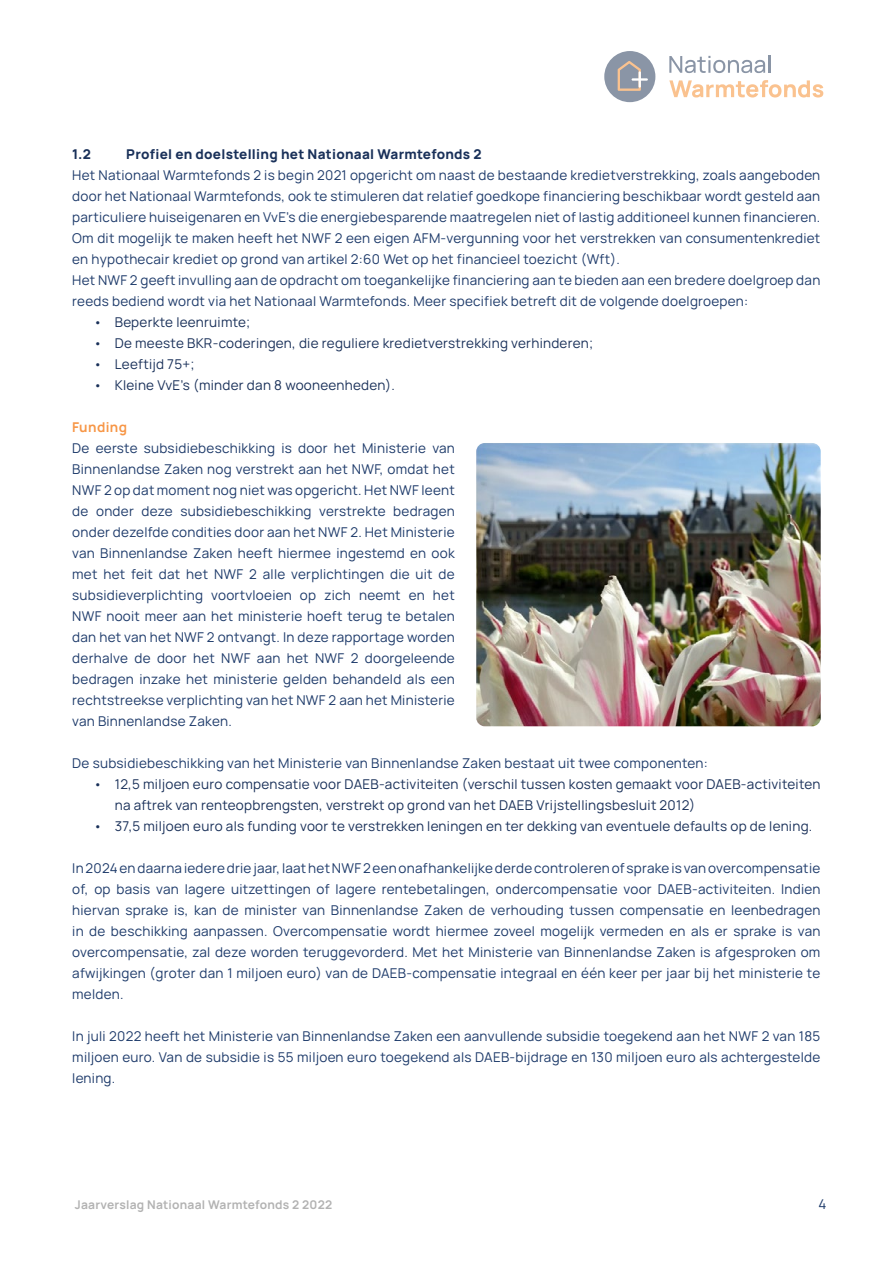
<style>
.page{position:relative;width:893px;height:1263px;background:#fff}
.page>*{position:absolute;margin:0;border:0;box-sizing:border-box;transform-origin:0 0}
.t1{font:13.5px/21px "Manrope";letter-spacing:.02em;color:#1d3a6a;text-align:justify}
.t2{font:13.5px/21px "Manrope";letter-spacing:.02em;color:#193059}
.t3{font:800 13.5px "Manrope";letter-spacing:.02em;color:#193059}
.t4{font:700 13.5px "Manrope";letter-spacing:.025em;color:#f79646}
.t5{font:700 12px "Manrope";letter-spacing:.02em;color:#b2b2b2}
</style>
<div class="page">
<svg style="left:669px;top:80px;width:154px;height:18px"></svg>
<svg style="left:669px;top:56px;width:101px;height:17px"></svg>
<div style="left:604px;top:51px;width:51px;height:51px;background:#8a95a6;border-radius:50%"></div>
<svg style="left:618px;top:61px;width:30px;height:30px"></svg>
<img style="left:476px;top:443px;width:345px;height:283px">
<p class="t3" style="left:72px;top:142px;width:20px">1.2</p>
<p class="t3" style="left:126px;top:142px;width:357px">Profiel en doelstelling het Nationaal Warmtefonds 2</p>
<p class="t1" style="left:72px;top:164px;width:750px;text-align:left">Het Nationaal Warmtefonds 2 is begin 2021 opgericht om naast de bestaande kredietverstrekking, zoals aangeboden door het Nationaal Warmtefonds, ook te stimuleren dat relatief goedkope financiering beschikbaar wordt gesteld aan particuliere huiseigenaren en VvE’s die energiebesparende maatregelen niet of lastig additioneel kunnen financieren.<br>Om dit mogelijk te maken heeft het NWF 2 een eigen AFM-vergunning voor het verstrekken van consumentenkrediet en hypothecair krediet op grond van artikel 2:60 Wet op het financieel toezicht (Wft).<br>Het NWF 2 geeft invulling aan de opdracht om toegankelijke financiering aan te bieden aan een bredere doelgroep dan reeds bediend wordt via het Nationaal Warmtefonds. Meer specifiek betreft dit de volgende doelgroepen:</p>
<p class="t2" style="left:94px;top:311px;width:158px">• Beperkte leenruimte;</p>
<p class="t2" style="left:94px;top:332px;width:501px">• De meeste BKR-coderingen, die reguliere kredietverstrekking verhinderen;</p>
<p class="t2" style="left:94px;top:353px;width:103px">• Leeftijd 75+;</p>
<p class="t2" style="left:94px;top:374px;width:303px">• Kleine VvE’s (minder dan 8 wooneenheden).</p>
<p class="t4" style="left:72px;top:416px;width:56px">Funding</p>
<p class="t1" style="left:72px;top:437px;width:384px">De eerste subsidiebeschikking is door het Ministerie van Binnenlandse Zaken nog verstrekt aan het NWF, omdat het NWF 2 op dat moment nog niet was opgericht. Het NWF leent de onder deze subsidiebeschikking verstrekte bedragen onder dezelfde condities door aan het NWF 2. Het Ministerie van Binnenlandse Zaken heeft hiermee ingestemd en ook met het feit dat het NWF 2 alle verplichtingen die uit de subsidieverplichting voortvloeien op zich neemt en het NWF nooit meer aan het ministerie hoeft terug te betalen dan het van het NWF 2 ontvangt. In deze rapportage worden derhalve de door het NWF aan het NWF 2 doorgeleende bedragen inzake het ministerie gelden behandeld als een rechtstreekse verplichting van het NWF 2 aan het Ministerie van Binnenlandse Zaken.</p>
<p class="t1" style="left:72px;top:752px;width:637px">De subsidiebeschikking van het Ministerie van Binnenlandse Zaken bestaat uit twee componenten:</p>
<p class="t2" style="left:115px;top:773px;width:707px;text-indent:-21px">• 12,5 miljoen euro compensatie voor DAEB-activiteiten (verschil tussen kosten gemaakt voor DAEB-activiteiten na aftrek van renteopbrengsten, verstrekt op grond van het DAEB Vrijstellingsbesluit 2012)</p>
<p class="t2" style="left:94px;top:815px;width:720px">• 37,5 miljoen euro als funding voor te verstrekken leningen en ter dekking van eventuele defaults op de lening.</p>
<p class="t1" style="left:72px;top:857px;width:750px">In 2024 en daarna iedere drie jaar, laat het NWF 2 een onafhankelijke derde controleren of sprake is van overcompensatie of, op basis van lagere uitzettingen of lagere rentebetalingen, ondercompensatie voor DAEB-activiteiten. Indien hiervan sprake is, kan de minister van Binnenlandse Zaken de verhouding tussen compensatie en leenbedragen in de beschikking aanpassen. Overcompensatie wordt hiermee zoveel mogelijk vermeden en als er sprake is van overcompensatie, zal deze worden teruggevorderd. Met het Ministerie van Binnenlandse Zaken is afgesproken om afwijkingen (groter dan 1 miljoen euro) van de DAEB-compensatie integraal en één keer per jaar bij het ministerie te melden.</p>
<p class="t1" style="left:72px;top:1025px;width:750px">In juli 2022 heeft het Ministerie van Binnenlandse Zaken een aanvullende subsidie toegekend aan het NWF 2 van 185 miljoen euro. Van de subsidie is 55 miljoen euro toegekend als DAEB-bijdrage en 130 miljoen euro als achtergestelde lening.</p>
<p class="t5" style="left:75px;top:1195px;width:259px">Jaarverslag Nationaal Warmtefonds 2 2022</p>
<p class="t1" style="left:818px;top:1193px;width:9px">4</p>
</div>
